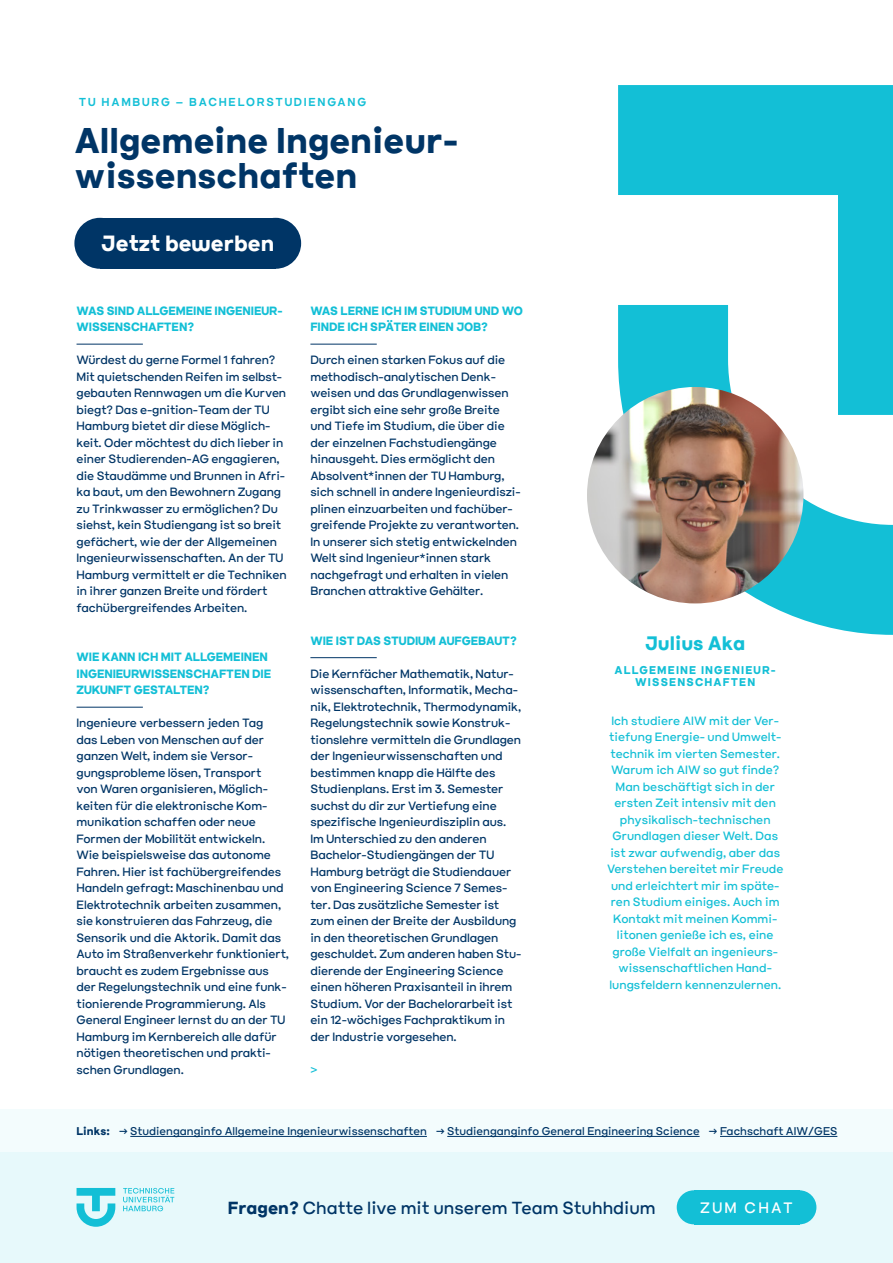
<style>
.page{position:relative;width:893px;height:1263px;background:#fff}
.page>*{position:absolute;margin:0;border:0;box-sizing:border-box;transform-origin:0 0}
.t1{font:700 35.7px/35.7px "Lunettes";color:#003566}
.t2{font:700 22.05px "Lunettes";color:#fff}
.t3{font:700 19.5px "Lunettes";color:#13bfd6}
.t4{font:17.55px "Lunettes";color:#003566}
.t5{font:15.15px "Lunettes";letter-spacing:.15em;color:#fff}
.t6{font:12px/16.5px "Lunettes";letter-spacing:-.01em;color:#003566}
.t7{font:12px/16.5px "Lunettes";color:#13bfd6;text-align:center}
.t8{font:700 12px/16.5px "Lunettes";letter-spacing:-.01em;color:#13bfd6}
.t9{font:600 11.55px "Lunettes";letter-spacing:.15em;color:#13bfd6}
.t10{font:11.25px "Lunettes";color:#003566}
.t11{font:700 11.25px/12px "Lunettes";letter-spacing:.1em;color:#13bfd6;text-align:center}
.t12{font:700 11.25px "Lunettes";color:#003566}
.s1{font-weight:700}
</style>
<div class="page">
<div style="left:0;top:1152px;width:893px;height:110px;background:#e7f9fb"></div>
<div style="left:0;top:1109px;width:893px;height:43px;background:#f3fcfd"></div>
<div style="left:677px;top:1190px;width:34px;height:34px;background:#13bfd6;border-radius:50%"></div>
<div style="left:782px;top:1190px;width:34px;height:34px;background:#13bfd6;border-radius:50%"></div>
<div style="left:694px;top:1190px;width:105px;height:34px;background:#13bfd6"></div>
<div style="left:74px;top:218px;width:51px;height:51px;background:#003566;border-radius:50%"></div>
<div style="left:250px;top:218px;width:51px;height:51px;background:#003566;border-radius:50%"></div>
<div style="left:100px;top:218px;width:176px;height:51px;background:#003566"></div>
<svg style="left:618px;top:85px;width:275px;height:550px;fill:#13bfd6"></svg>
<svg style="left:123px;top:1188px;width:51px;height:23px"></svg>
<svg style="left:77px;top:1188px;width:38px;height:39px"></svg>
<hr style="left:77px;top:344px;width:66px;height:1px;background:#003566">
<hr style="left:77px;top:707px;width:66px;height:1px;background:#003566">
<hr style="left:310px;top:344px;width:67px;height:1px;background:#003566">
<hr style="left:310px;top:657px;width:67px;height:1px;background:#003566">
<hr style="left:447px;top:1136px;width:253px;height:1px;background:#003566">
<hr style="left:720px;top:1136px;width:117px;height:1px;background:#003566">
<hr style="left:130px;top:1136px;width:297px;height:1px;background:#003566">
<img style="left:587px;top:387px;width:216px;height:216px;border-radius:108px">
<p class="t9" style="left:79px;top:94px;width:289px">TU HAMBURG – BACHELORSTUDIENGANG</p>
<h1 class="t1" style="left:74px;top:122px;width:386px">Allgemeine Ingenieur&shy;wissenschaften</h1>
<h2 class="t2" style="left:101px;top:228px;width:174px">Jetzt bewerben</h2>
<p class="t8" style="left:77px;top:302px;width:208px">WAS SIND ALLGEMEINE INGENIEUR-<br>WISSENSCHAFTEN?</p>
<p class="t6" style="left:77px;top:351px;width:212px">Würdest du gerne Formel 1 fahren?<br>Mit quietschenden Reifen im selbst&shy;gebauten Rennwagen um die Kurven biegt? Das e-gnition-Team der TU Hamburg bietet dir diese Möglich&shy;keit. Oder möchtest du dich lieber in einer Studierenden-AG engagieren, die Staudämme und Brunnen in Afri&shy;ka baut, um den Bewohnern Zugang zu Trinkwasser zu ermöglichen? Du siehst, kein Studiengang ist so breit gefächert, wie der der Allgemeinen Ingenieurwissenschaften. An der TU Hamburg vermittelt er die Techniken in ihrer ganzen Breite und fördert fachübergreifendes Arbeiten.</p>
<p class="t8" style="left:77px;top:648px;width:196px">WIE KANN ICH MIT ALLGEMEINEN<br>INGENIEURWISSENSCHAFTEN DIE<br>ZUKUNFT GESTALTEN?</p>
<p class="t6" style="left:77px;top:714px;width:214px">Ingenieure verbessern jeden Tag<br>das Leben von Menschen auf der ganzen Welt, indem sie Versor&shy;gungsprobleme lösen, Transport<br>von Waren organisieren, Möglich&shy;keiten für die elektronische Kom&shy;munikation schaffen oder neue Formen der Mobilität entwickeln.<br>Wie beispielsweise das autonome Fahren. Hier ist fachübergreifendes Handeln gefragt: Maschinenbau und Elektrotechnik arbeiten zusammen, sie konstruieren das Fahrzeug, die Sensorik und die Aktorik. Damit das Auto im Straßenverkehr funktioniert, braucht es zudem Ergebnisse aus der Regelungstechnik und eine funk&shy;tionierende Programmierung. Als General Engineer lernst du an der TU Hamburg im Kernbereich alle dafür nötigen theoretischen und prakti&shy;schen Grundlagen.</p>
<p class="t8" style="left:310px;top:302px;width:214px">WAS LERNE ICH IM STUDIUM UND WO<br>FINDE ICH SPÄTER EINEN JOB?</p>
<p class="t6" style="left:310px;top:351px;width:212px">Durch einen starken Fokus auf die methodisch-analytischen Denk&shy;weisen und das Grundlagenwissen ergibt sich eine sehr große Breite und Tiefe im Studium, die über die der einzelnen Fachstudiengänge hinausgeht. Dies ermöglicht den Absolvent*innen der TU Hamburg, sich schnell in andere Ingenieurdiszi&shy;plinen einzuarbeiten und fachüber&shy;greifende Projekte zu verantworten.<br>In unserer sich stetig entwickelnden Welt sind Ingenieur*innen stark nachgefragt und erhalten in vielen Branchen attraktive Gehälter.</p>
<p class="t8" style="left:310px;top:632px;width:208px">WIE IST DAS STUDIUM AUFGEBAUT?</p>
<p class="t6" style="left:310px;top:665px;width:212px">Die Kernfächer Mathematik, Natur&shy;wissenschaften, Informatik, Mecha&shy;nik, Elektrotechnik, Thermodynamik, Regelungstechnik sowie Konstruk&shy;tionslehre vermitteln die Grundlagen der Ingenieurwissenschaften und bestimmen knapp die Hälfte des Studienplans. Erst im 3. Semester suchst du dir zur Vertiefung eine spezifische Ingenieurdisziplin aus.<br>Im Unterschied zu den anderen Bachelor-Studiengängen der TU Hamburg beträgt die Studiendauer von Engineering Science 7 Semes&shy;ter. Das zusätzliche Semester ist zum einen der Breite der Ausbildung in den theoretischen Grundlagen geschuldet. Zum anderen haben Stu&shy;dierende der Engineering Science einen höheren Praxisanteil in ihrem Studium. Vor der Bachelorarbeit ist ein 12-wöchiges Fachpraktikum in der Industrie vorgesehen.</p>
<p class="t7" style="left:310px;top:1061px;width:9px">&gt;</p>
<h3 class="t3" style="left:645px;top:630px;width:102px">Julius Aka</h3>
<p class="t11" style="left:615px;top:664px;width:163px">ALLGEMEINE INGENIEUR-<br>WISSENSCHAFTEN</p>
<p class="t7" style="left:607px;top:712px;width:178px">Ich studiere AIW mit der Ver&shy;tiefung Energie- und Umwelt&shy;technik im vierten Semester.<br>Warum ich AIW so gut finde?<br>Man beschäftigt sich in der ersten Zeit intensiv mit den physikalisch-technischen<br>Grundlagen dieser Welt. Das ist zwar aufwendig, aber das<br>Verstehen bereitet mir Freude und erleichtert mir im späte&shy;ren Studium einiges. Auch im<br>Kontakt mit meinen Kommi&shy;litonen genieße ich es, eine große Vielfalt an ingenieurs&shy;wissenschaftlichen Hand&shy;lungsfeldern kennenzulernen.</p>
<p class="t12" style="left:77px;top:1124px;width:35px">Links:</p>
<p class="t10" style="left:119px;top:1124px;width:720px">→ Studienganginfo Allgemeine Ingenieurwissenschaften → Studienganginfo General Engineering Science → Fachschaft AIW/GES</p>
<h3 class="t4" style="left:228px;top:1196px;width:429px"><span class="s1">Fragen?</span> Chatte live mit unserem Team Stuhhdium</h3>
<p class="t5" style="left:700px;top:1197px;width:94px">ZUM CHAT</p>
</div>
